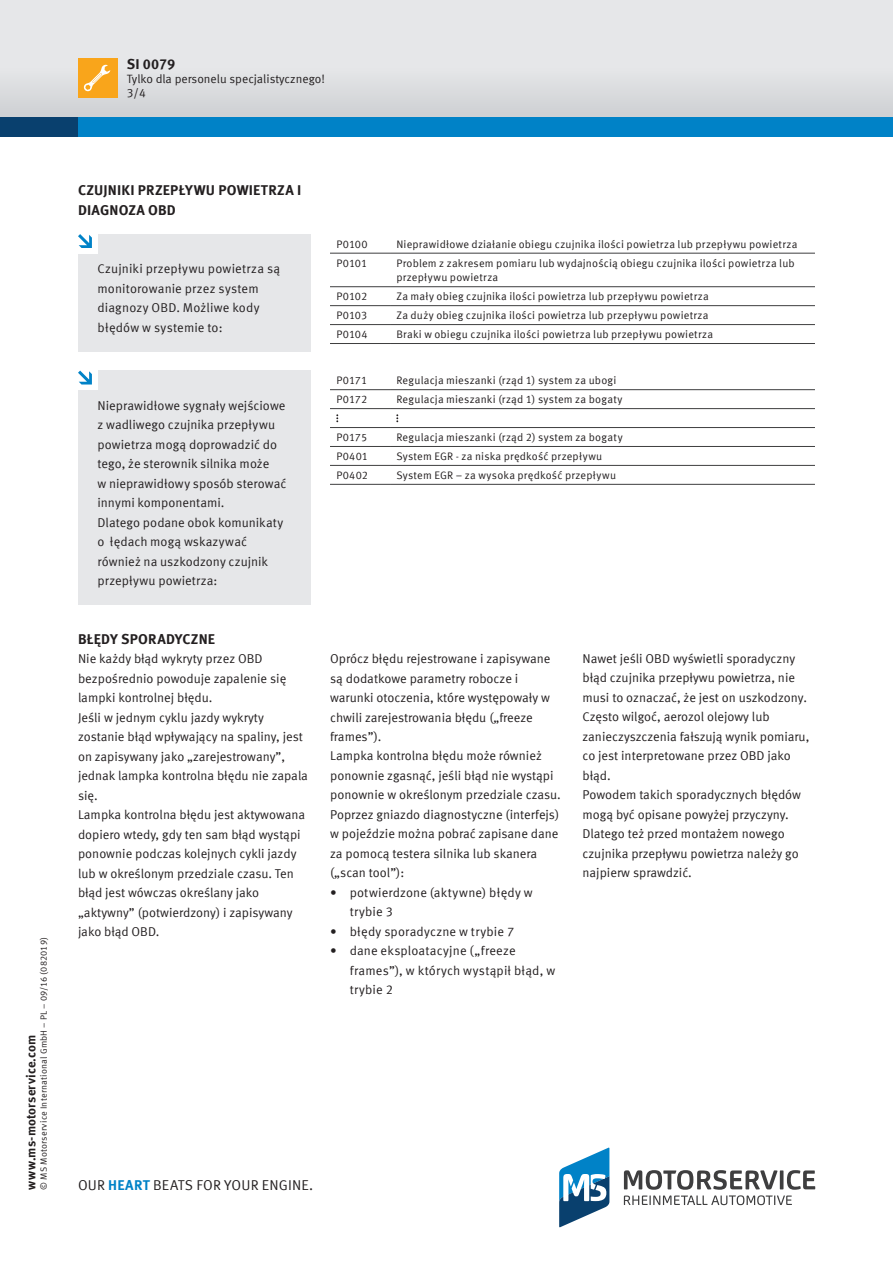
<style>
.page{position:relative;width:893px;height:1263px;background:#fff}
.page>*{position:absolute;margin:0;border:0;box-sizing:border-box;transform-origin:0 0}
.t1{font:700 14.25px/19.5px "Meta Offc Pro";letter-spacing:.015em;color:#231f20}
.t2{font:14.25px "Meta Offc Pro Norm";letter-spacing:.01em;color:#231f20}
.t3{font:12.75px/19.5px "Meta Offc Pro Norm";color:#231f20}
.t4{font:12.75px/19.5px "Meta Offc Pro Norm";letter-spacing:.02em;color:#231f20}
.t5{font:700 12.75px "Meta Offc Pro";letter-spacing:.01em;color:#231f20}
.t6{font:12px "Meta Offc Pro Norm";color:#231f20}
.t7{font:10.8px/14.7px "Meta Offc Pro Norm";letter-spacing:.02em;color:#231f20}
.t8{font:9px "Meta Offc Pro Norm";letter-spacing:.02em;color:#231f20}
.s1{font-family:"Meta Offc Pro";font-weight:700;color:#0082c7}
</style>
<div class="page">
<svg style="left:559px;top:1147px;width:50px;height:80px"></svg>
<svg style="left:624px;top:1170px;width:191px;height:35px"></svg>
<div style="left:0;top:0;width:893px;height:127px;background:#e6e7e9"></div>
<div style="left:0;top:68px;width:893px;height:49px;background:#dadbde"></div>
<div style="left:0;top:117px;width:893px;height:19px;background:#09406e"></div>
<div style="left:78px;top:117px;width:815px;height:19px;background:#0082c7"></div>
<div style="left:78px;top:58px;width:39px;height:39px;background:#f9a51b"></div>
<svg style="left:83px;top:64px;width:27px;height:28px"></svg>
<hr style="left:330px;top:253px;width:60px;height:1px;background:#3e3e3f">
<hr style="left:330px;top:286px;width:60px;height:1px;background:#3e3e3f">
<hr style="left:330px;top:305px;width:60px;height:1px;background:#3e3e3f">
<hr style="left:330px;top:324px;width:60px;height:1px;background:#3e3e3f">
<hr style="left:390px;top:253px;width:425px;height:1px;background:#3e3e3f">
<hr style="left:390px;top:286px;width:425px;height:1px;background:#3e3e3f">
<hr style="left:390px;top:305px;width:425px;height:1px;background:#3e3e3f">
<hr style="left:390px;top:324px;width:425px;height:1px;background:#3e3e3f">
<hr style="left:330px;top:343px;width:60px;height:1px;background:#3e3e3f">
<hr style="left:390px;top:343px;width:425px;height:1px;background:#3e3e3f">
<hr style="left:330px;top:389px;width:60px;height:1px;background:#3e3e3f">
<hr style="left:330px;top:408px;width:60px;height:1px;background:#3e3e3f">
<hr style="left:330px;top:427px;width:60px;height:1px;background:#3e3e3f">
<hr style="left:330px;top:446px;width:60px;height:1px;background:#3e3e3f">
<hr style="left:330px;top:465px;width:60px;height:1px;background:#3e3e3f">
<hr style="left:390px;top:389px;width:425px;height:1px;background:#3e3e3f">
<hr style="left:390px;top:408px;width:425px;height:1px;background:#3e3e3f">
<hr style="left:390px;top:427px;width:425px;height:1px;background:#3e3e3f">
<hr style="left:390px;top:446px;width:425px;height:1px;background:#3e3e3f">
<hr style="left:390px;top:465px;width:425px;height:1px;background:#3e3e3f">
<hr style="left:330px;top:484px;width:60px;height:1px;background:#3e3e3f">
<hr style="left:390px;top:484px;width:425px;height:1px;background:#3e3e3f">
<svg style="left:336px;top:414px;width:2px;height:8px"></svg>
<svg style="left:396px;top:414px;width:2px;height:8px"></svg>
<div style="left:78px;top:370px;width:233px;height:234px;background:#e6e7e9"></div>
<div style="left:78px;top:234px;width:233px;height:117px;background:#e6e7e9"></div>
<div style="left:78px;top:234px;width:19px;height:19px;background:#fff"></div>
<svg style="left:78px;top:234px;width:14px;height:14px"></svg>
<div style="left:78px;top:370px;width:19px;height:20px;background:#fff"></div>
<svg style="left:78px;top:371px;width:14px;height:13px"></svg>
<p class="t1" style="left:127px;top:54px;width:50px">SI 0079</p>
<p class="t6" style="left:127px;top:84px;width:21px">3/4</p>
<p class="t6" style="left:127px;top:70px;width:200px">Tylko dla personelu specjalistycznego!</p>
<p class="t8" style="left:37px;top:1189px;width:254px;rotate:-90deg">© MS Motorservice International GmbH – PL – 09/16 (082019)</p>
<p class="t5" style="left:21px;top:1189px;width:156px;rotate:-90deg">www.ms-motorservice.com</p>
<p class="t1" style="left:78px;top:179px;width:225px">CZUJNIKI PRZEPŁYWU POWIETRZA I<br>DIAGNOZA OBD</p>
<p class="t3" style="left:97px;top:258px;width:184px">Czujniki przepływu powietrza są monitorowanie przez system diagnozy OBD. Możliwe kody błędów w systemie to:</p>
<p class="t3" style="left:97px;top:395px;width:190px">Nieprawidłowe sygnały wejściowe z wadliwego czujnika przepływu powietrza mogą doprowadzić do tego, że sterownik silnika może<br>w nieprawidłowy sposób sterować innymi komponentami.<br>Dlatego podane obok komunikaty o łędach mogą wskazywać również na uszkodzony czujnik przepływu powietrza:</p>
<p class="t7" style="left:336px;top:236px;width:33px">P0100</p>
<p class="t7" style="left:396px;top:236px;width:403px">Nieprawidłowe działanie obiegu czujnika ilości powietrza lub przepływu powietrza</p>
<p class="t7" style="left:336px;top:255px;width:32px">P0101</p>
<p class="t7" style="left:396px;top:255px;width:400px">Problem z zakresem pomiaru lub wydajnością obiegu czujnika ilości powietrza lub przepływu powietrza</p>
<p class="t7" style="left:336px;top:289px;width:32px">P0102</p>
<p class="t7" style="left:396px;top:289px;width:314px">Za mały obieg czujnika ilości powietrza lub przepływu powietrza</p>
<p class="t7" style="left:336px;top:307px;width:32px">P0103</p>
<p class="t7" style="left:396px;top:307px;width:314px">Za duży obieg czujnika ilości powietrza lub przepływu powietrza</p>
<p class="t7" style="left:336px;top:326px;width:33px">P0104</p>
<p class="t7" style="left:396px;top:326px;width:318px">Braki w obiegu czujnika ilości powietrza lub przepływu powietrza</p>
<p class="t7" style="left:336px;top:372px;width:32px">P0171</p>
<p class="t7" style="left:396px;top:372px;width:222px">Regulacja mieszanki (rząd 1) system za ubogi</p>
<p class="t7" style="left:336px;top:391px;width:33px">P0172</p>
<p class="t7" style="left:396px;top:391px;width:228px">Regulacja mieszanki (rząd 1) system za bogaty</p>
<p class="t7" style="left:336px;top:429px;width:32px">P0175</p>
<p class="t7" style="left:396px;top:429px;width:228px">Regulacja mieszanki (rząd 2) system za bogaty</p>
<p class="t7" style="left:336px;top:448px;width:33px">P0401</p>
<p class="t7" style="left:396px;top:448px;width:207px">System EGR - za niska prędkość przepływu</p>
<p class="t7" style="left:336px;top:467px;width:33px">P0402</p>
<p class="t7" style="left:396px;top:467px;width:221px">System EGR – za wysoka prędkość przepływu</p>
<p class="t1" style="left:78px;top:628px;width:139px">BŁĘDY SPORADYCZNE</p>
<p class="t3" style="left:78px;top:648px;width:232px">Nie każdy błąd wykryty przez OBD bezpośrednio powoduje zapalenie się lampki kontrolnej błędu.<br>Jeśli w jednym cyklu jazdy wykryty zostanie błąd wpływający na spaliny, jest on zapisywany jako „zarejestrowany”, jednak lampka kontrolna błędu nie zapala się.<br>Lampka kontrolna błędu jest aktywowana dopiero wtedy, gdy ten sam błąd wystąpi ponownie podczas kolejnych cykli jazdy lub w określonym przedziale czasu. Ten błąd jest wówczas określany jako „aktywny” (potwierdzony) i zapisywany jako błąd OBD.</p>
<p class="t3" style="left:330px;top:648px;width:232px">Oprócz błędu rejestrowane i zapisywane są dodatkowe parametry robocze i warunki otoczenia, które występowały w chwili zarejestrowania błędu („freeze frames”).<br>Lampka kontrolna błędu może również ponownie zgasnąć, jeśli błąd nie wystąpi ponownie w określonym przedziale czasu.<br>Poprzez gniazdo diagnostyczne (interfejs) w pojeździe można pobrać zapisane dane za pomocą testera silnika lub skanera („scan tool”):</p>
<p class="t4" style="left:350px;top:882px;width:185px;text-indent:-19px">• potwierdzone (aktywne) błędy w trybie 3</p>
<p class="t4" style="left:330px;top:921px;width:186px">• błędy sporadyczne w trybie 7</p>
<p class="t3" style="left:350px;top:940px;width:207px;text-indent:-19px">• dane eksploatacyjne („freeze frames”), w których wystąpił błąd, w trybie 2</p>
<p class="t3" style="left:583px;top:648px;width:228px">Nawet jeśli OBD wyświetli sporadyczny błąd czujnika przepływu powietrza, nie musi to oznaczać, że jest on uszkodzony.<br>Często wilgoć, aerozol olejowy lub zanieczyszczenia fałszują wynik pomiaru, co jest interpretowane przez OBD jako błąd.<br>Powodem takich sporadycznych błędów mogą być opisane powyżej przyczyny.<br>Dlatego też przed montażem nowego czujnika przepływu powietrza należy go najpierw sprawdzić.</p>
<p class="t2" style="left:78px;top:1174px;width:237px">OUR <span class="s1">HEART</span> BEATS FOR YOUR ENGINE.</p>
</div>
